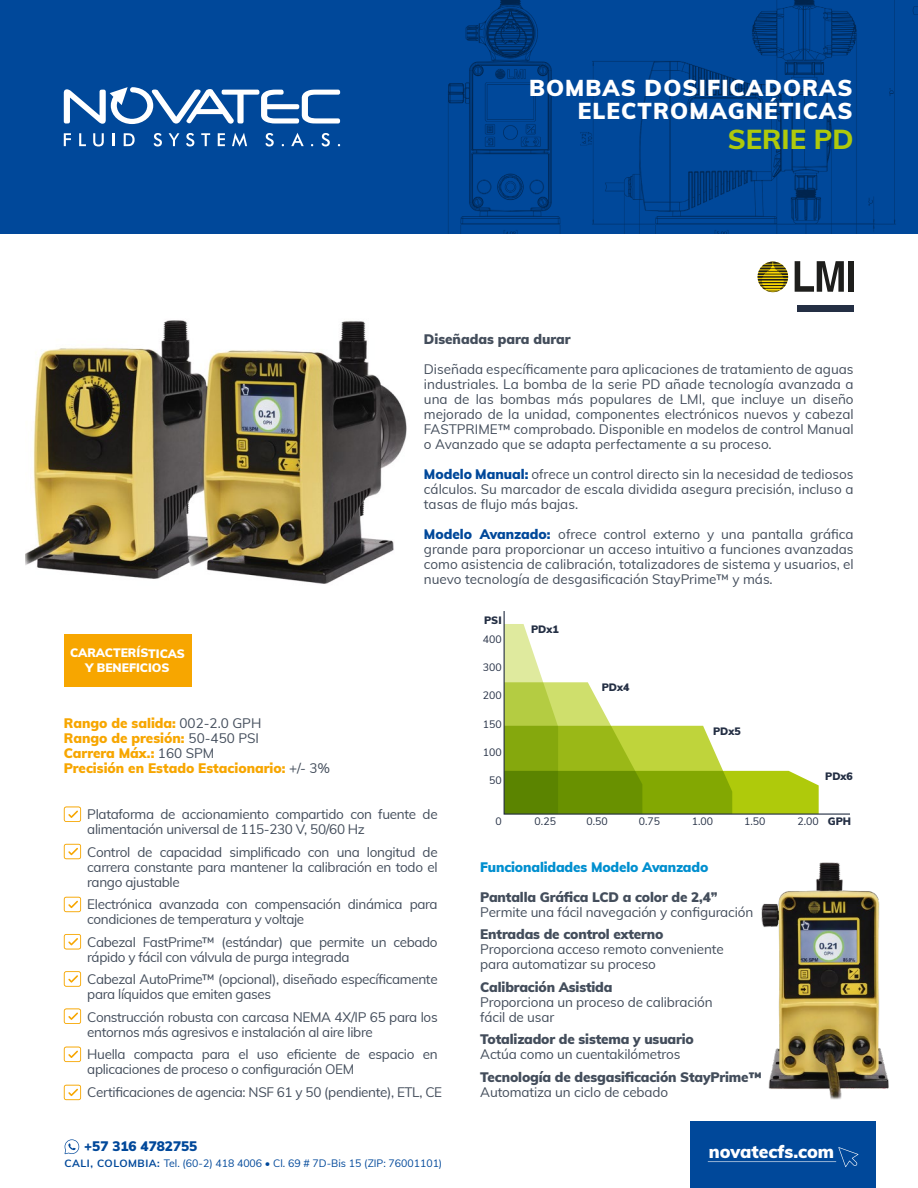
<style>
.page{position:relative;width:918px;height:1188px;background:#fff}
.page>*{position:absolute;margin:0;border:0;box-sizing:border-box;transform-origin:0 0}
.t1{font:800 27.45px "Muli";color:#afca0b}
.t2{font:900 22.5px/22.5px "Muli";letter-spacing:.05em;color:#fff;text-align:right}
.t3{font:900 17.55px "Muli";color:#fff}
.t4{font:13.5px/15px "Muli";letter-spacing:-.025em;color:#434d5b}
.t5{font:900 13.5px "Muli";letter-spacing:-.01em;color:#434d5b}
.t6{font:900 13.5px/15px "Muli";color:#f7a600}
.t7{font:900 13.5px "Muli";letter-spacing:-.01em;color:#008fcf}
.t8{font:900 13.5px "Muli";color:#00489a}
.t9{font:900 12px/14.4px "Muli";color:#fff;text-align:center}
.t10{font:10.5px "Muli";color:#00489a}
.t11{font:10.5px "Muli";color:#242f44}
.t12{font:900 10.5px "Muli";color:#242f44}
.s1{font-weight:900;color:#00489a}
.s2{font-weight:400;color:#434d5b}
.s3{font-weight:700}
</style>
<div class="page">
<img style="left:25px;top:320px;width:382px;height:332px">
<div style="left:0;top:0;width:918px;height:234px;background:#00489a"></div>
<img style="left:448px;top:0;width:470px;height:234px">
<div style="left:691px;top:1121px;width:185px;height:67px;background:#00489a"></div>
<svg style="left:708px;top:1147px;width:150px;height:20px"></svg>
<div style="left:797px;top:306px;width:57px;height:6px;background:#242f44"></div>
<div style="left:848px;top:261px;width:6px;height:31px;background:#1e1e1c"></div>
<svg style="left:795px;top:261px;width:49px;height:31px"></svg>
<svg style="left:758px;top:262px;width:30px;height:30px"></svg>
<div style="left:64px;top:635px;width:127px;height:52px;background:#f7a600"></div>
<svg style="left:64px;top:807px;width:17px;height:15px"></svg>
<svg style="left:64px;top:844px;width:17px;height:15px"></svg>
<svg style="left:64px;top:897px;width:17px;height:15px"></svg>
<svg style="left:64px;top:934px;width:17px;height:15px"></svg>
<svg style="left:64px;top:971px;width:17px;height:16px"></svg>
<svg style="left:64px;top:1009px;width:17px;height:15px"></svg>
<svg style="left:64px;top:1047px;width:17px;height:15px"></svg>
<svg style="left:64px;top:1085px;width:17px;height:15px"></svg>
<img style="left:761px;top:862px;width:128px;height:238px">
<svg style="left:503px;top:611px;width:347px;height:204px"></svg>
<svg style="left:65px;top:1139px;width:14px;height:15px"></svg>
<svg style="left:64px;top:133px;width:7px;height:13px"></svg>
<svg style="left:79px;top:133px;width:7px;height:13px"></svg>
<svg style="left:93px;top:133px;width:11px;height:13px"></svg>
<svg style="left:113px;top:133px;width:2px;height:13px"></svg>
<svg style="left:124px;top:133px;width:11px;height:13px"></svg>
<svg style="left:154px;top:133px;width:8px;height:13px"></svg>
<svg style="left:169px;top:133px;width:10px;height:13px"></svg>
<svg style="left:186px;top:133px;width:8px;height:13px"></svg>
<svg style="left:201px;top:133px;width:9px;height:13px"></svg>
<svg style="left:218px;top:133px;width:7px;height:13px"></svg>
<svg style="left:232px;top:133px;width:15px;height:14px"></svg>
<svg style="left:265px;top:133px;width:9px;height:13px"></svg>
<svg style="left:291px;top:133px;width:13px;height:13px"></svg>
<svg style="left:322px;top:133px;width:8px;height:13px"></svg>
<svg style="left:64px;top:87px;width:276px;height:37px"></svg>
<h2 class="t2" style="left:529px;top:76px;width:325px">BOMBAS DOSIFICADORAS<br>ELECTROMAGNÉTICAS</h2>
<h1 class="t1" style="left:728px;top:119px;width:127px">SERIE PD</h1>
<p class="t5" style="left:424px;top:329px;width:148px">Diseñadas para durar</p>
<p class="t4" style="left:424px;top:361px;width:431px;text-align:justify">Diseñada específicamente para aplicaciones de tratamiento de aguas industriales. La bomba de la serie PD añade tecnología avanzada a una de las bombas más populares de LMI, que incluye un diseño mejorado de la unidad, componentes electrónicos nuevos y cabezal FASTPRIME™ comprobado. Disponible en modelos de control Manual o Avanzado que se adapta perfectamente a su proceso.</p>
<p class="t4" style="left:424px;top:466px;width:431px;text-align:justify"><span class="s1">Modelo Manual:</span> ofrece un control directo sin la necesidad de tediosos cálculos. Su marcador de escala dividida asegura precisión, incluso a tasas de flujo más bajas.</p>
<p class="t4" style="left:424px;top:526px;width:431px;text-align:justify"><span class="s1">Modelo Avanzado:</span> ofrece control externo y una pantalla gráfica grande para proporcionar un acceso intuitivo a funciones avanzadas como asistencia de calibración, totalizadores de sistema y usuarios, el nuevo tecnología de desgasificación StayPrime™ y más.</p>
<p class="t9" style="left:70px;top:645px;width:116px">CARACTERÍSTICAS<br>Y BENEFICIOS</p>
<p class="t6" style="left:64px;top:715px;width:268px">Rango de salida: <span class="s2">002-2.0 GPH<br></span>Rango de presión: <span class="s2">50-450 PSI<br></span>Carrera Máx.: <span class="s2">160 SPM<br></span>Precisión en Estado Estacionario: <span class="s2">+/- 3%</span></p>
<p class="t4" style="left:87px;top:806px;width:352px">Plataforma de accionamiento compartido con fuente de alimentación universal de 115-230 V, 50/60 Hz</p>
<p class="t4" style="left:87px;top:844px;width:352px;text-align:justify">Control de capacidad simplificado con una longitud de carrera constante para mantener la calibración en todo el rango ajustable</p>
<p class="t4" style="left:87px;top:896px;width:352px">Electrónica avanzada con compensación dinámica para condiciones de temperatura y voltaje</p>
<p class="t4" style="left:87px;top:934px;width:352px">Cabezal FastPrime™ (estándar) que permite un cebado rápido y fácil con válvula de purga integrada</p>
<p class="t4" style="left:87px;top:971px;width:352px">Cabezal AutoPrime™ (opcional), diseñado específicamente para líquidos que emiten gases</p>
<p class="t4" style="left:87px;top:1009px;width:352px">Construcción robusta con carcasa NEMA 4X/IP 65 para los entornos más agresivos e instalación al aire libre</p>
<p class="t4" style="left:87px;top:1046px;width:352px">Huella compacta para el uso eficiente de espacio en aplicaciones de proceso o configuración OEM</p>
<p class="t4" style="left:87px;top:1084px;width:356px">Certificaciones de agencia: NSF 61 y 50 (pendiente), ETL, CE</p>
<p class="t8" style="left:84px;top:1136px;width:115px">+57 316 4782755</p>
<p class="t10" style="left:65px;top:1156px;width:379px"><span class="s3">CALI, COLOMBIA:</span> Tel. (60-2) 418 4006 • Cl. 69 # 7D-Bis 15 (ZIP: 76001101)</p>
<p class="t12" style="left:484px;top:612px;width:19px">PSI</p>
<p class="t12" style="left:531px;top:621px;width:29px">PDx1</p>
<p class="t11" style="left:483px;top:631px;width:20px">400</p>
<p class="t11" style="left:483px;top:660px;width:20px">300</p>
<p class="t11" style="left:483px;top:688px;width:20px">200</p>
<p class="t11" style="left:483px;top:716px;width:20px">150</p>
<p class="t11" style="left:483px;top:745px;width:20px">100</p>
<p class="t11" style="left:489px;top:773px;width:14px">50</p>
<p class="t11" style="left:495px;top:813px;width:8px">0</p>
<p class="t11" style="left:535px;top:813px;width:23px">0.25</p>
<p class="t11" style="left:586px;top:813px;width:23px">0.50</p>
<p class="t11" style="left:639px;top:813px;width:23px">0.75</p>
<p class="t11" style="left:692px;top:813px;width:23px">1.00</p>
<p class="t11" style="left:744px;top:813px;width:23px">1.50</p>
<p class="t11" style="left:797px;top:813px;width:23px">2.00</p>
<p class="t12" style="left:602px;top:680px;width:29px">PDx4</p>
<p class="t12" style="left:713px;top:723px;width:29px">PDx5</p>
<p class="t12" style="left:825px;top:768px;width:29px">PDx6</p>
<p class="t12" style="left:828px;top:813px;width:25px">GPH</p>
<p class="t7" style="left:480px;top:857px;width:230px">Funcionalidades Modelo Avanzado</p>
<p class="t5" style="left:480px;top:887px;width:239px">Pantalla Gráfica LCD a color de 2,4”</p>
<p class="t4" style="left:480px;top:904px;width:275px">Permite una fácil navegación y configuración</p>
<p class="t5" style="left:480px;top:925px;width:185px">Entradas de control externo</p>
<p class="t4" style="left:480px;top:941px;width:245px">Proporciona acceso remoto conveniente para automatizar su proceso</p>
<p class="t5" style="left:480px;top:977px;width:134px">Calibración Asistida</p>
<p class="t4" style="left:480px;top:994px;width:234px">Proporciona un proceso de calibración fácil de usar</p>
<p class="t5" style="left:480px;top:1030px;width:215px">Totalizador de sistema y usuario</p>
<p class="t4" style="left:480px;top:1046px;width:202px">Actúa como un cuentakilómetros</p>
<p class="t5" style="left:480px;top:1067px;width:283px">Tecnología de desgasificación StayPrime™</p>
<p class="t4" style="left:480px;top:1084px;width:190px">Automatiza un ciclo de cebado</p>
<p class="t3" style="left:709px;top:1138px;width:127px">novatecfs.com</p>
</div>
